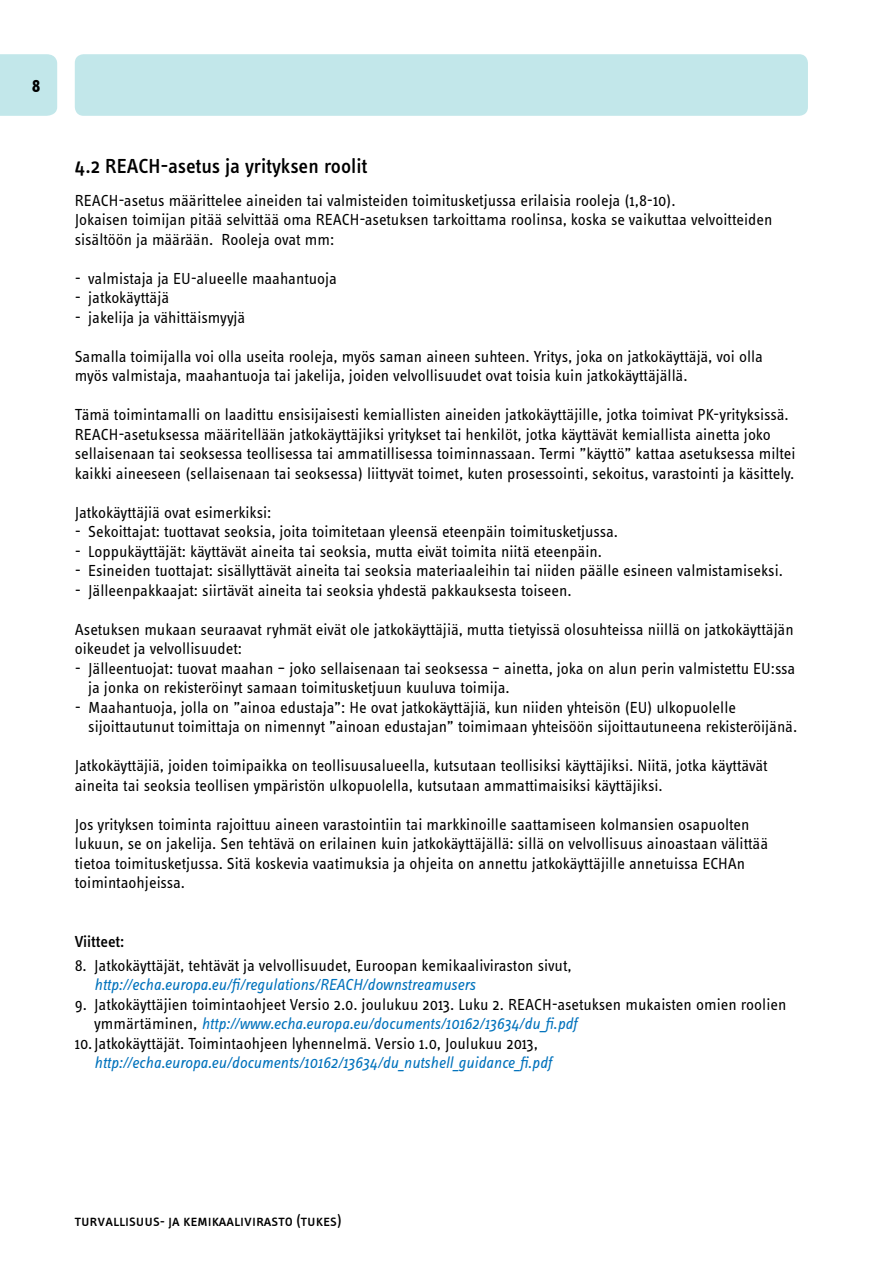
<style>
.page{position:relative;width:893px;height:1263px;background:#fff}
.page>*{position:absolute;margin:0;border:0;box-sizing:border-box;transform-origin:0 0}
.t1{font:500 21px "Info Text OT";letter-spacing:-.005em;color:#000}
.t2{font:19.35px "Info Text Bold Caps";color:#000}
.t3{font:16.5px/19.5px "Info Text OT";color:#000}
.t4{font:italic 16.5px "Info Text OT";letter-spacing:-.005em;color:#0072bc}
.t5{font:16.5px "Info Text Book Caps";color:#000}
.t6{font:500 16.5px "Info Text OT";color:#000}
.s1{font-style:normal;color:#000}
</style>
<div class="page">
<div style="left:0;top:54px;width:57px;height:62px;background:#c2e7ea"></div>
<div style="left:75px;top:54px;width:733px;height:62px;background:#c2e7ea;border-radius:9px"></div>
<p class="t2" style="left:32px;top:74px;width:10px">8</p>
<p class="t1" style="left:75px;top:154px;width:294px">4.2 REACH-asetus ja yrityksen roolit</p>
<p class="t3" style="left:75px;top:190px;width:699px">REACH-asetus määrittelee aineiden tai valmisteiden toimitusketjussa erilaisia rooleja (1,8-10).<br>Jokaisen toimijan pitää selvittää oma REACH-asetuksen tarkoittama roolinsa, koska se vaikuttaa velvoitteiden sisältöön ja määrään. Rooleja ovat mm:</p>
<p class="t3" style="left:75px;top:268px;width:264px">- valmistaja ja EU-alueelle maahantuoja</p>
<p class="t3" style="left:75px;top:287px;width:96px">- jatkokäyttäjä</p>
<p class="t3" style="left:75px;top:307px;width:172px">- jakelija ja vähittäismyyjä</p>
<p class="t3" style="left:75px;top:346px;width:690px">Samalla toimijalla voi olla useita rooleja, myös saman aineen suhteen. Yritys, joka on jatkokäyttäjä, voi olla myös valmistaja, maahantuoja tai jakelija, joiden velvollisuudet ovat toisia kuin jatkokäyttäjällä.</p>
<p class="t3" style="left:75px;top:404px;width:722px">Tämä toimintamalli on laadittu ensisijaisesti kemiallisten aineiden jatkokäyttäjille, jotka toimivat PK-yrityksissä.<br>REACH-asetuksessa määritellään jatkokäyttäjiksi yritykset tai henkilöt, jotka käyttävät kemiallista ainetta joko sellaisenaan tai seoksessa teollisessa tai ammatillisessa toiminnassaan. Termi ”käyttö” kattaa asetuksessa miltei kaikki aineeseen (sellaisenaan tai seoksessa) liittyvät toimet, kuten prosessointi, sekoitus, varastointi ja käsittely.</p>
<p class="t3" style="left:75px;top:502px;width:198px">Jatkokäyttäjiä ovat esimerkiksi:</p>
<p class="t3" style="left:75px;top:521px;width:545px">- Sekoittajat: tuottavat seoksia, joita toimitetaan yleensä eteenpäin toimitusketjussa.</p>
<p class="t3" style="left:75px;top:541px;width:529px">- Loppukäyttäjät: käyttävät aineita tai seoksia, mutta eivät toimita niitä eteenpäin.</p>
<p class="t3" style="left:75px;top:560px;width:710px">- Esineiden tuottajat: sisällyttävät aineita tai seoksia materiaaleihin tai niiden päälle esineen valmistamiseksi.</p>
<p class="t3" style="left:75px;top:580px;width:498px">- Jälleenpakkaajat: siirtävät aineita tai seoksia yhdestä pakkauksesta toiseen.</p>
<p class="t3" style="left:75px;top:619px;width:720px">Asetuksen mukaan seuraavat ryhmät eivät ole jatkokäyttäjiä, mutta tietyissä olosuhteissa niillä on jatkokäyttäjän oikeudet ja velvollisuudet:</p>
<p class="t3" style="left:88px;top:658px;width:709px;text-indent:-13px">- Jälleentuojat: tuovat maahan – joko sellaisenaan tai seoksessa – ainetta, joka on alun perin valmistettu EU:ssa ja jonka on rekisteröinyt samaan toimitusketjuun kuuluva toimija.</p>
<p class="t3" style="left:88px;top:697px;width:710px;text-indent:-13px">- Maahantuoja, jolla on ”ainoa edustaja”: He ovat jatkokäyttäjiä, kun niiden yhteisön (EU) ulkopuolelle sijoittautunut toimittaja on nimennyt ”ainoan edustajan” toimimaan yhteisöön sijoittautuneena rekisteröijänä.</p>
<p class="t3" style="left:75px;top:755px;width:694px">Jatkokäyttäjiä, joiden toimipaikka on teollisuusalueella, kutsutaan teollisiksi käyttäjiksi. Niitä, jotka käyttävät aineita tai seoksia teollisen ympäristön ulkopuolella, kutsutaan ammattimaisiksi käyttäjiksi.</p>
<p class="t3" style="left:75px;top:814px;width:695px">Jos yrityksen toiminta rajoittuu aineen varastointiin tai markkinoille saattamiseen kolmansien osapuolten lukuun, se on jakelija. Sen tehtävä on erilainen kuin jatkokäyttäjällä: sillä on velvollisuus ainoastaan välittää tietoa toimitusketjussa. Sitä koskevia vaatimuksia ja ohjeita on annettu jatkokäyttäjille annetuissa ECHAn toimintaohjeissa.</p>
<p class="t6" style="left:75px;top:931px;width:51px">Viitteet:</p>
<p class="t3" style="left:75px;top:955px;width:498px">8. Jatkokäyttäjät, tehtävät ja velvollisuudet, Euroopan kemikaaliviraston sivut,</p>
<p class="t4" style="left:94px;top:975px;width:383px">http://echa.europa.eu/fi/regulations/REACH/downstreamusers</p>
<p class="t3" style="left:75px;top:994px;width:713px">9. Jatkokäyttäjien toimintaohjeet Versio 2.0. joulukuu 2013. Luku 2. REACH-asetuksen mukaisten omien roolien</p>
<p class="t4" style="left:94px;top:1014px;width:484px"><span class="s1">ymmärtäminen,</span> http://www.echa.europa.eu/documents/10162/13634/du_fi.pdf</p>
<p class="t3" style="left:75px;top:1033px;width:465px">10.Jatkokäyttäjät. Toimintaohjeen lyhennelmä. Versio 1.0, Joulukuu 2013,</p>
<p class="t4" style="left:94px;top:1053px;width:459px">http://echa.europa.eu/documents/10162/13634/du_nutshell_guidance_fi.pdf</p>
<p class="t5" style="left:75px;top:1211px;width:269px">turvallisuus- ja kemikaalivirasto (tukes)</p>
</div>
